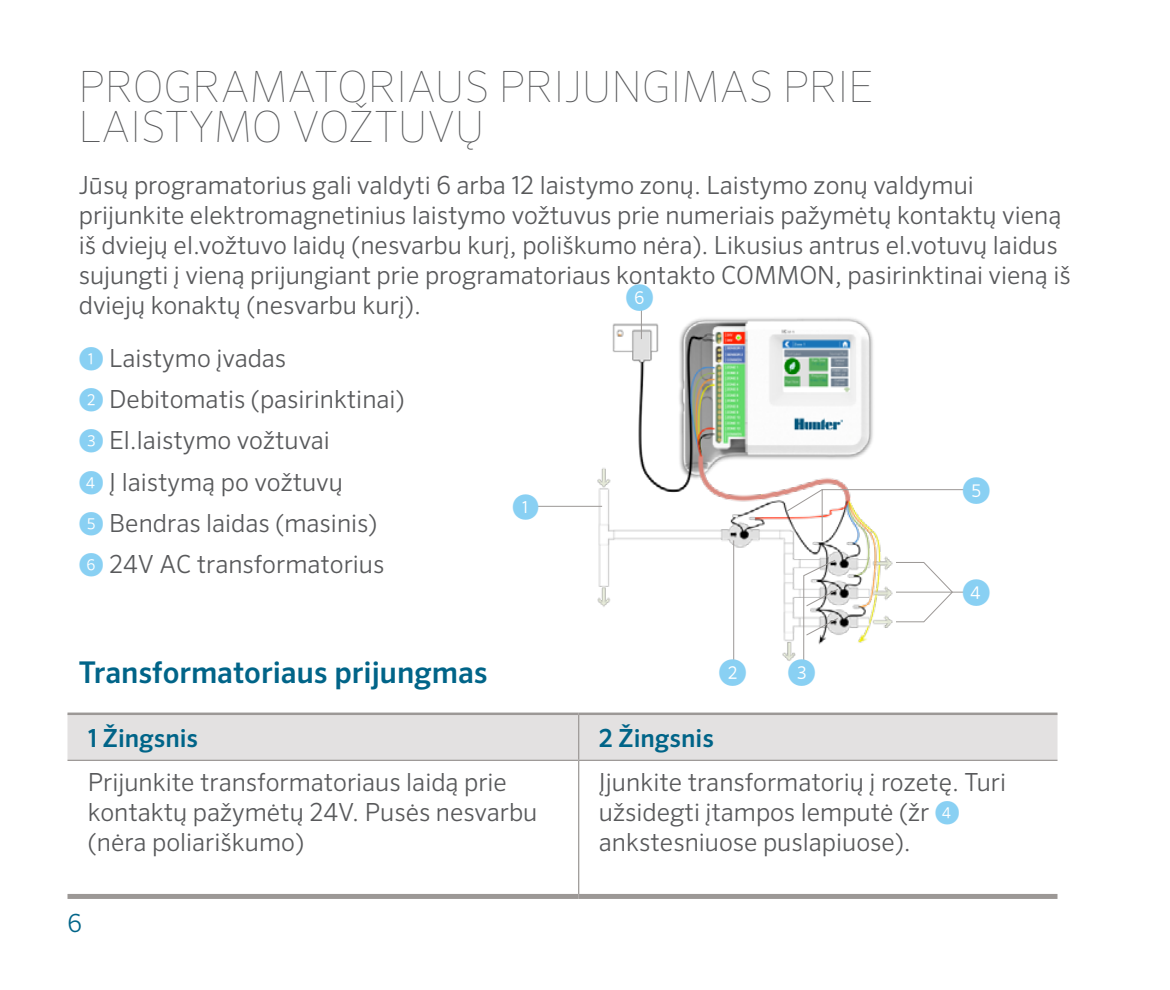
<style>
.page{position:relative;width:1170px;height:990px;background:#fff}
.page>*{position:absolute;margin:0;border:0;box-sizing:border-box;transform-origin:0 0}
.t1{font:100 43px/40px "Sero Pro";letter-spacing:.01em;color:#58595b}
.t2{font:500 30px "Sero Pro";color:#006488}
.t3{font:300 28.5px "Sero Pro";color:#89d0f3}
.t4{font:300 27.25px "Sero Pro";color:#89d0f3}
.t5{font:300 25px/30px "Sero Pro";color:#58595b}
.t6{font:500 25px "Sero Pro";color:#006488}
.t7{font:300 25px "Sero Pro";color:#006488}
.s1{color:#89d0f3}
</style>
<div class="page">
<img style="left:579px;top:317px;width:314px;height:345px">
<hr style="left:536px;top:506px;width:66px;height:1px;background:#9c9896">
<hr style="left:733px;top:540px;width:1px;height:122px;background:#9c9896">
<svg style="left:803px;top:559px;width:36px;height:105px"></svg>
<hr style="left:896px;top:592px;width:75px;height:1px;background:#9c9896">
<svg style="left:896px;top:562px;width:57px;height:61px"></svg>
<svg style="left:786px;top:489px;width:185px;height:53px"></svg>
<hr style="left:641px;top:309px;width:1px;height:30px;background:#9c9896">
<div style="left:68px;top:715px;width:990px;height:45px;background:#e3e1e1"></div>
<hr style="left:578px;top:715px;width:1px;height:45px;background:#9c9896">
<hr style="left:578px;top:761px;width:1px;height:133px;background:#9c9896">
<hr style="left:68px;top:760px;width:511px;height:1px;background:#9c9896">
<hr style="left:579px;top:760px;width:479px;height:1px;background:#9c9896">
<hr style="left:68px;top:713px;width:511px;height:2px;background:#9c9896">
<hr style="left:579px;top:713px;width:479px;height:2px;background:#9c9896">
<div style="left:68px;top:894px;width:511px;height:5px;background:#9c9896"></div>
<div style="left:579px;top:894px;width:479px;height:5px;background:#9c9896"></div>
<h1 class="t1" style="left:79px;top:67px;width:796px">PROGRAMATORIAUS PRIJUNGIMAS PRIE<br>LAISTYMO VOŽTUVŲ</h1>
<p class="t5" style="left:79px;top:170px;width:993px">Jūsų programatorius gali valdyti 6 arba 12 laistymo zonų. Laistymo zonų valdymui prijunkite elektromagnetinius laistymo vožtuvus prie numeriais pažymėtų kontaktų vieną iš dviejų el.vožtuvo laidų (nesvarbu kurį, poliškumo nėra). Likusius antrus el.votuvų laidus sujungti į vieną prijungiant prie programatoriaus kontakto COMMON, pasirinktinai vieną iš dviejų konaktų (nesvarbu kurį).</p>
<p class="t5" style="left:79px;top:337px;width:327px;line-height:41.2px"><span class="s1">①</span> Laistymo įvadas<br><span class="s1">②</span> Debitomatis (pasirinktinai)<br><span class="s1">③</span> El.laistymo vožtuvai<br><span class="s1">④</span> Į laistymą po vožtuvų<br><span class="s1">⑤</span> Bendras laidas (masinis)<br><span class="s1">⑥</span> 24V AC transformatorius</p>
<p class="t3" style="left:625px;top:280px;width:30px">⑥</p>
<p class="t3" style="left:962px;top:473px;width:30px">⑤</p>
<p class="t4" style="left:512px;top:490px;width:29px">①</p>
<p class="t3" style="left:962px;top:575px;width:30px">④</p>
<p class="t3" style="left:719px;top:655px;width:30px">②</p>
<p class="t3" style="left:787px;top:655px;width:30px">③</p>
<p class="t2" style="left:79px;top:654px;width:411px">Transformatoriaus prijungmas</p>
<p class="t6" style="left:88px;top:723px;width:112px">1 Žingsnis</p>
<p class="t6" style="left:599px;top:723px;width:116px">2 Žingsnis</p>
<p class="t5" style="left:88px;top:767px;width:451px">Prijunkite transformatoriaus laidą prie kontaktų pažymėtų 24V. Pusės nesvarbu (nėra poliariškumo)</p>
<p class="t5" style="left:599px;top:767px;width:409px">Įjunkite transformatorių į rozetę. Turi užsidegti įtampos lemputė (žr <span class="s1">④ </span>ankstesniuose puslapiuose).</p>
<p class="t7" style="left:68px;top:909px;width:16px">6</p>
</div>
